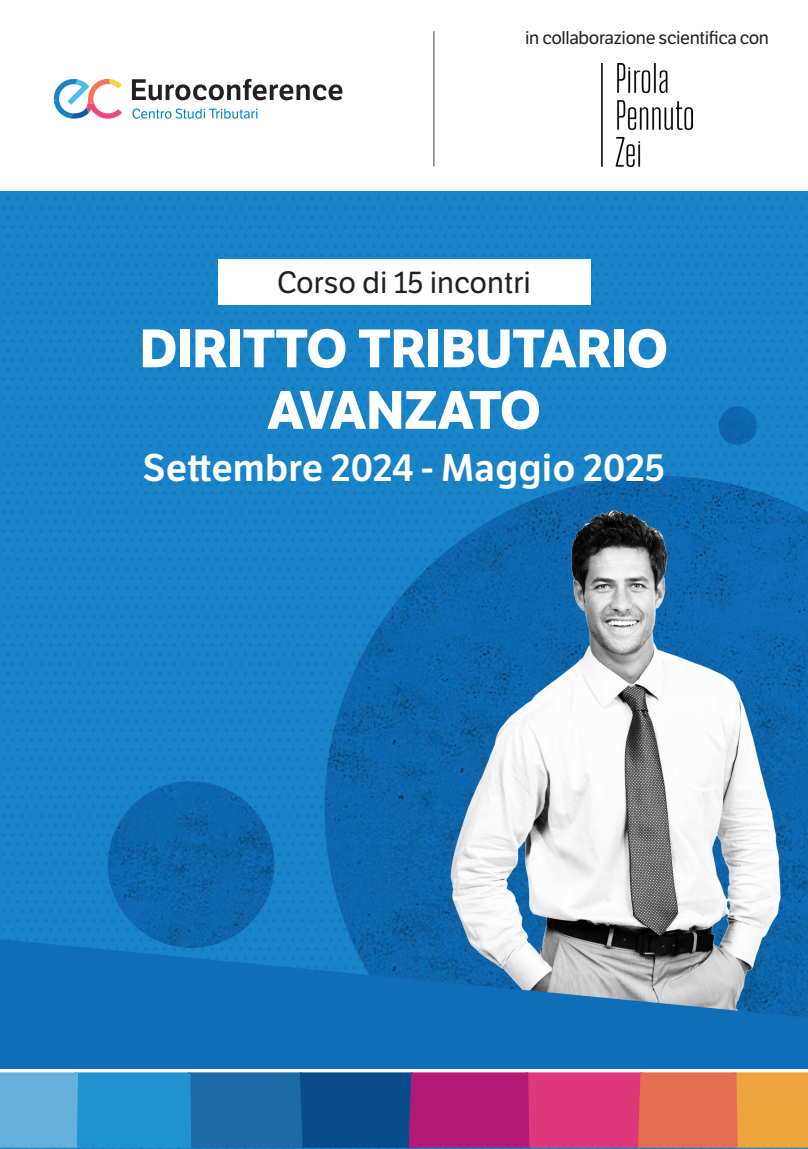
<style>
.page{position:relative;width:808px;height:1149px;background:#fff}
.page>*{position:absolute;margin:0;border:0;box-sizing:border-box;transform-origin:0 0}
.t1{font:700 52.5px/61.5px "LFT Etica";color:#fff;text-align:center}
.t2{font:600 37.5px "LFT Etica";color:#fff}
.t3{font:30px "LFT Etica";color:#231f20}
.t4{font:18px "LFT Etica";letter-spacing:-.02em;color:#231f20}
</style>
<div class="page">
<div style="left:0;top:191px;width:808px;height:957px;background:#1984c7"></div>
<img style="left:325px;top:475px;width:482px;height:463px">
<img style="left:108px;top:781px;width:166px;height:166px;border-radius:83px">
<img style="left:719px;top:406px;width:38px;height:38px;border-radius:19px">
<img style="left:420px;top:486px;width:388px;height:452px">
<svg style="left:0;top:938px;width:808px;height:130px;background:#2778b6"></svg>
<div style="left:0;top:1068px;width:808px;height:28px;background:#fff"></div>
<svg style="left:0;top:1072px;width:808px;height:75px;background:#7d668d"></svg>
<hr style="left:433px;top:31px;width:2px;height:135px;background:#808285">
<img style="left:601px;top:63px;width:92px;height:103px">
<svg style="left:132px;top:79px;width:210px;height:21px"></svg>
<svg style="left:132px;top:108px;width:126px;height:11px"></svg>
<svg style="left:54px;top:79px;width:68px;height:40px"></svg>
<div style="left:218px;top:259px;width:372px;height:45px;background:#fff"></div>
<p class="t4" style="left:525px;top:27px;width:245px">in collaborazione scientifica con</p>
<p class="t3" style="left:277px;top:265px;width:255px">Corso di 15 incontri</p>
<p class="t1" style="left:140px;top:318px;width:530px">DIRITTO TRIBUTARIO<br>AVANZATO</p>
<p class="t2" style="left:143px;top:444px;width:523px">Settembre 2024 - Maggio 2025</p>
</div>
